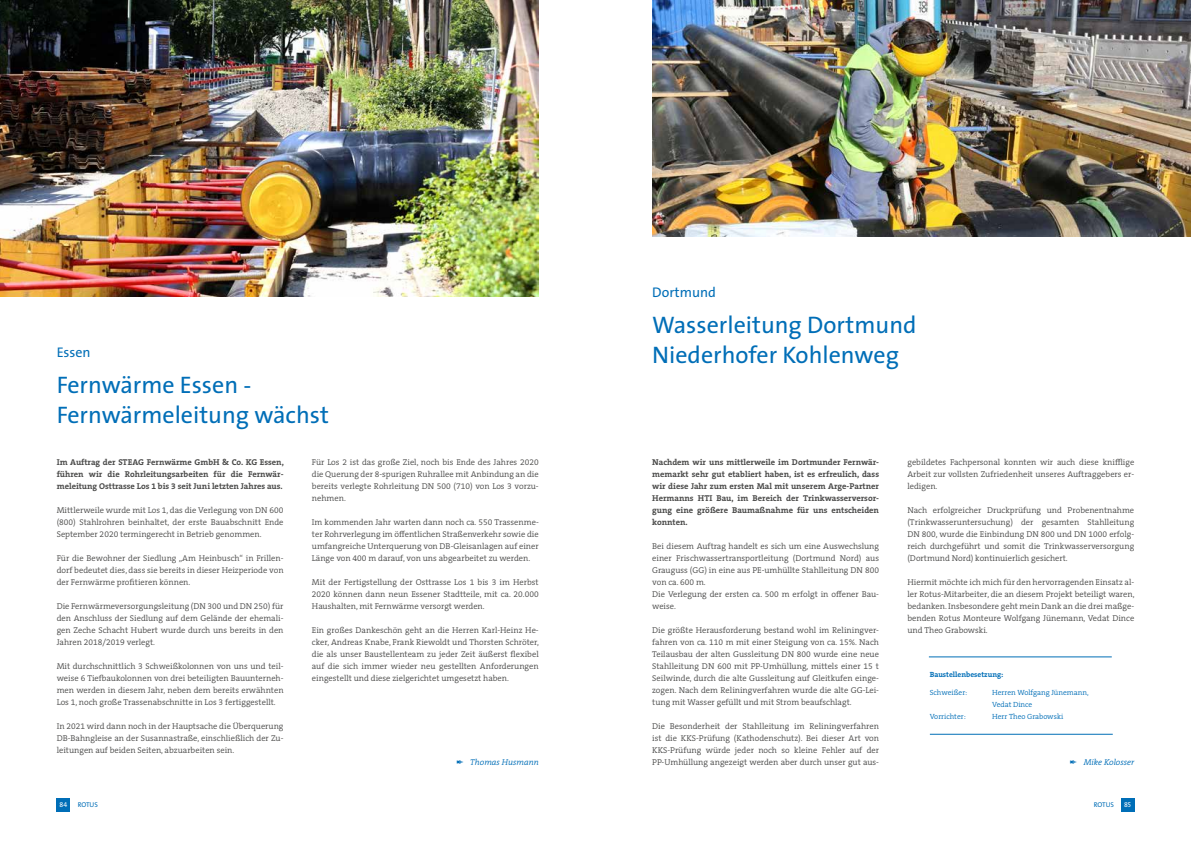
<style>
.page{position:relative;width:1191px;height:842px;background:#fff}
.page>*{position:absolute;margin:0;border:0;box-sizing:border-box;transform-origin:0 0}
.t1{font:24px/30px "The Sans";color:#006eb7}
.t2{font:14px "The Sans";color:#006eb7}
.t3{font:300 8.5px/12px "The Serif B W4";color:#494948;text-align:justify}
.t4{font:700 8.5px/12px "The Serif B W7";color:#494948;text-align:justify}
.t5{font:italic 300 8.5px "The Serif B W4";color:#006eb7}
.t6{font:300 7.5px/12px "The Serif B W4";color:#006eb7}
.t7{font:700 7.5px "The Serif B W7";color:#006eb7}
.t8{font:7px "The Sans";letter-spacing:-.01em;color:#006eb7}
.t9{font:7px "The Sans Caps";color:#fff}
</style>
<div class="page">
<div style="left:1120px;top:799px;width:14px;height:13px;background:#006eb7"></div>
<div style="left:57px;top:799px;width:13px;height:13px;background:#006eb7"></div>
<img style="left:0;top:0;width:539px;height:297px">
<img style="left:652px;top:0;width:539px;height:237px">
<hr style="left:929px;top:657px;width:182px;height:1px;background:#006eb7">
<hr style="left:930px;top:734px;width:182px;height:1px;background:#006eb7">
<h2 class="t2" style="left:57px;top:340px;width:35px">Essen</h2>
<h1 class="t1" style="left:57px;top:369px;width:274px">Fernwärme Essen -<br>Fernwärmeleitung wächst</h1>
<p class="t4" style="left:57px;top:456px;width:229px">Im Auftrag der STEAG Fernwärme GmbH &amp; Co. KG Essen, führen wir die Rohrleitungsarbeiten für die Fernwär&shy;meleitung Osttrasse Los 1 bis 3 seit Juni letzten Jahres aus.</p>
<p class="t3" style="left:57px;top:504px;width:228px">Mittlerweile wurde mit Los 1, das die Verlegung von DN 600 (800) Stahlrohren beinhaltet, der erste Bauabschnitt Ende September 2020 termingerecht in Betrieb genommen.</p>
<p class="t3" style="left:57px;top:552px;width:228px">Für die Bewohner der Siedlung „Am Heinbusch“ in Frillen&shy;dorf bedeutet dies, dass sie bereits in dieser Heizperiode von der Fernwärme profitieren können.</p>
<p class="t3" style="left:57px;top:600px;width:228px">Die Fernwärmeversorgungsleitung (DN 300 und DN 250) für den Anschluss der Siedlung auf dem Gelände der ehemali&shy;gen Zeche Schacht Hubert wurde durch uns bereits in den Jahren 2018/2019 verlegt.</p>
<p class="t3" style="left:57px;top:660px;width:228px">Mit durchschnittlich 3 Schweißkolonnen von uns und teil&shy;weise 6 Tiefbaukolonnen von drei beteiligten Bauunterneh&shy;men werden in diesem Jahr, neben dem bereits erwähnten Los 1, noch große Trassenabschnitte in Los 3 fertiggestellt.</p>
<p class="t3" style="left:57px;top:720px;width:228px">In 2021 wird dann noch in der Hauptsache die Überquerung DB-Bahngleise an der Susannastraße, einschließlich der Zu&shy;leitungen auf beiden Seiten, abzuarbeiten sein.</p>
<p class="t3" style="left:312px;top:456px;width:228px">Für Los 2 ist das große Ziel, noch bis Ende des Jahres 2020 die Querung der 8-spurigen Ruhrallee mit Anbindung an die bereits verlegte Rohrleitung DN 500 (710) von Los 3 vorzu&shy;nehmen.</p>
<p class="t3" style="left:312px;top:516px;width:228px">Im kommenden Jahr warten dann noch ca. 550 Trassenme&shy;ter Rohrverlegung im öffentlichen Straßenverkehr sowie die umfangreiche Unterquerung von DB-Gleisanlagen auf einer Länge von 400 m darauf, von uns abgearbeitet zu werden.</p>
<p class="t3" style="left:312px;top:576px;width:228px">Mit der Fertigstellung der Osttrasse Los 1 bis 3 im Herbst 2020 können dann neun Essener Stadtteile, mit ca. 20.000<br>Haushalten, mit Fernwärme versorgt werden.</p>
<p class="t3" style="left:312px;top:624px;width:229px">Ein großes Dankeschön geht an die Herren Karl-Heinz He&shy;cker, Andreas Knabe, Frank Riewoldt und Thorsten Schröter, die als unser Baustellenteam zu jeder Zeit äußerst flexibel auf die sich immer wieder neu gestellten Anforderungen eingestellt und diese zielgerichtet umgesetzt haben.</p>
<p class="t5" style="left:456px;top:756px;width:84px">✒ Thomas Husmann</p>
<h2 class="t2" style="left:652px;top:280px;width:65px">Dortmund</h2>
<h1 class="t1" style="left:652px;top:309px;width:266px">Wasserleitung Dortmund<br>Niederhofer Kohlenweg</h1>
<p class="t4" style="left:652px;top:456px;width:228px">Nachdem wir uns mittlerweile im Dortmunder Fernwär&shy;memarkt sehr gut etabliert haben, ist es erfreulich, dass wir diese Jahr zum ersten Mal mit unserem Arge-Partner Hermanns HTI Bau, im Bereich der Trinkwasserversor&shy;gung eine größere Baumaßnahme für uns entscheiden konnten.</p>
<p class="t3" style="left:652px;top:540px;width:228px;text-align:left">Bei diesem Auftrag handelt es sich um eine Auswechslung einer Frischwassertransportleitung (Dortmund Nord) aus Grauguss (GG) in eine aus PE-umhüllte Stahlleitung DN 800 von ca. 600 m.<br>Die Verlegung der ersten ca. 500 m erfolgt in offener Bau&shy;weise.</p>
<p class="t3" style="left:652px;top:624px;width:228px">Die größte Herausforderung bestand wohl im Reliningver&shy;fahren von ca. 110 m mit einer Steigung von ca. 15%. Nach Teilausbau der alten Gussleitung DN 800 wurde eine neue Stahlleitung DN 600 mit PP-Umhüllung, mittels einer 15 t Seilwinde, durch die alte Gussleitung auf Gleitkufen einge&shy;zogen. Nach dem Reliningverfahren wurde die alte GG-Lei&shy;tung mit Wasser gefüllt und mit Strom beaufschlagt.</p>
<p class="t3" style="left:652px;top:720px;width:228px">Die Besonderheit der Stahlleitung im Reliningverfahren ist die KKS-Prüfung (Kathodenschutz). Bei dieser Art von KKS-Prüfung würde jeder noch so kleine Fehler auf der PP-Umhüllung angezeigt werden aber durch unser gut aus-</p>
<p class="t3" style="left:907px;top:456px;width:228px">gebildetes Fachpersonal konnten wir auch diese knifflige Arbeit zur vollsten Zufriedenheit unseres Auftraggebers er&shy;ledigen.</p>
<p class="t3" style="left:907px;top:504px;width:228px">Nach erfolgreicher Druckprüfung und Probenentnahme (Trinkwasseruntersuchung) der gesamten Stahlleitung DN 800, wurde die Einbindung DN 800 und DN 1000 erfolg&shy;reich durchgeführt und somit die Trinkwasserversorgung (Dortmund Nord) kontinuierlich gesichert.</p>
<p class="t3" style="left:907px;top:576px;width:229px">Hiermit möchte ich mich für den hervorragenden Einsatz al&shy;ler Rotus-Mitarbeiter, die an diesem Projekt beteiligt waren, bedanken. Insbesondere geht mein Dank an die drei maßge&shy;benden Rotus Monteure Wolfgang Jünemann, Vedat Dince und Theo Grabowski.</p>
<p class="t7" style="left:929px;top:669px;width:75px">Baustellenbesetzung:</p>
<p class="t6" style="left:929px;top:686px;width:39px">Schweißer:</p>
<p class="t6" style="left:992px;top:686px;width:98px">Herren Wolfgang Jünemann,<br>Vedat Dince</p>
<p class="t6" style="left:929px;top:710px;width:37px">Vorrichter:</p>
<p class="t6" style="left:992px;top:710px;width:73px">Herr Theo Grabowski</p>
<p class="t5" style="left:1069px;top:756px;width:66px">✒ Mike Kolosser</p>
<p class="t9" style="left:60px;top:799px;width:9px">84</p>
<p class="t9" style="left:1124px;top:799px;width:9px">85</p>
<p class="t8" style="left:78px;top:799px;width:22px">ROTUS</p>
<p class="t8" style="left:1093px;top:799px;width:22px">ROTUS</p>
</div>
